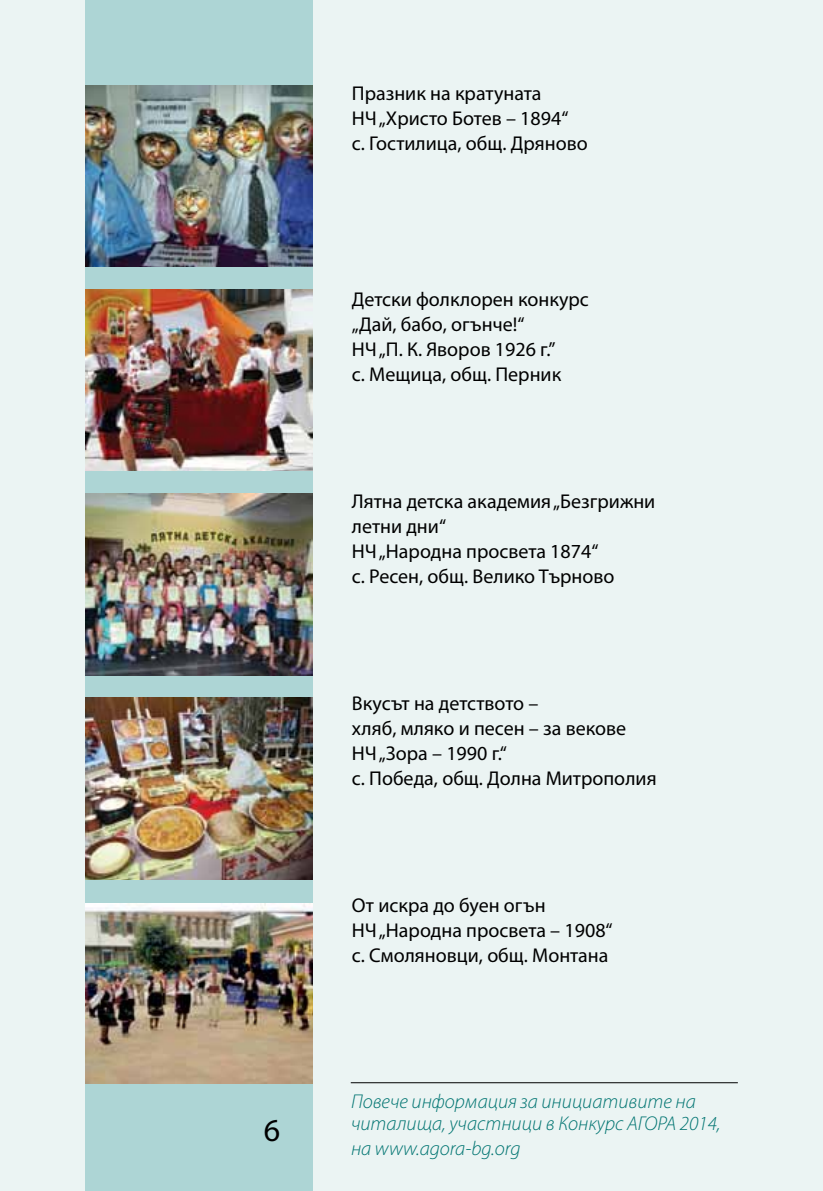
<style>
.page{position:relative;width:823px;height:1191px;background:#fff}
.page>*{position:absolute;margin:0;border:0;box-sizing:border-box;transform-origin:0 0}
.t1{font:32px "Myriad Pro";color:#000}
.t2{font:20px/25px "Myriad Pro";color:#000}
.t3{font:italic 300 20px/22px "Myriad Pro";color:#007471}
</style>
<div class="page">
<div style="left:0;top:0;width:822px;height:1191px;background:#ebf4f3"></div>
<div style="left:85px;top:0;width:227px;height:1191px;background:#add5d5"></div>
<hr style="left:350px;top:1082px;width:387px;height:1px;background:#000">
<img style="left:85px;top:85px;width:227px;height:181px">
<img style="left:85px;top:289px;width:227px;height:182px">
<img style="left:85px;top:493px;width:227px;height:182px">
<img style="left:85px;top:698px;width:227px;height:181px">
<img style="left:85px;top:904px;width:227px;height:179px">
<h1 class="t1" style="left:263px;top:1110px;width:18px">6</h1>
<p class="t2" style="left:351px;top:81px;width:237px">Празник на кратуната<br>НЧ „Христо Ботев – 1894“<br>с. Гостилица, общ. Дряново</p>
<p class="t2" style="left:351px;top:286px;width:238px">Детски фолклорен конкурс „Дай, бабо, огънче!“<br>НЧ „П. К. Яворов 1926 г.”<br>с. Мещица, общ. Перник</p>
<p class="t2" style="left:351px;top:488px;width:305px">Лятна детска академия „Безгрижни летни дни“<br>НЧ „Народна просвета 1874“<br>с. Ресен, общ. Велико Tърново</p>
<p class="t2" style="left:351px;top:690px;width:306px">Вкусът на детството –<br>хляб, мляко и песен – за векове<br>НЧ „Зора – 1990 г.“<br>с. Победа, общ. Долна Митрополия</p>
<p class="t2" style="left:351px;top:892px;width:262px">От искра до буен огън<br>НЧ „Народна просвета – 1908“ с. Смоляновци, общ. Монтана</p>
<p class="t3" style="left:351px;top:1091px;width:371px">Повече информация за инициативите на читалища, участници в конкурс АГОРА 2014,</p>
<p class="t3" style="left:351px;top:1138px;width:171px">на www.agora-bg.org</p>
</div>
